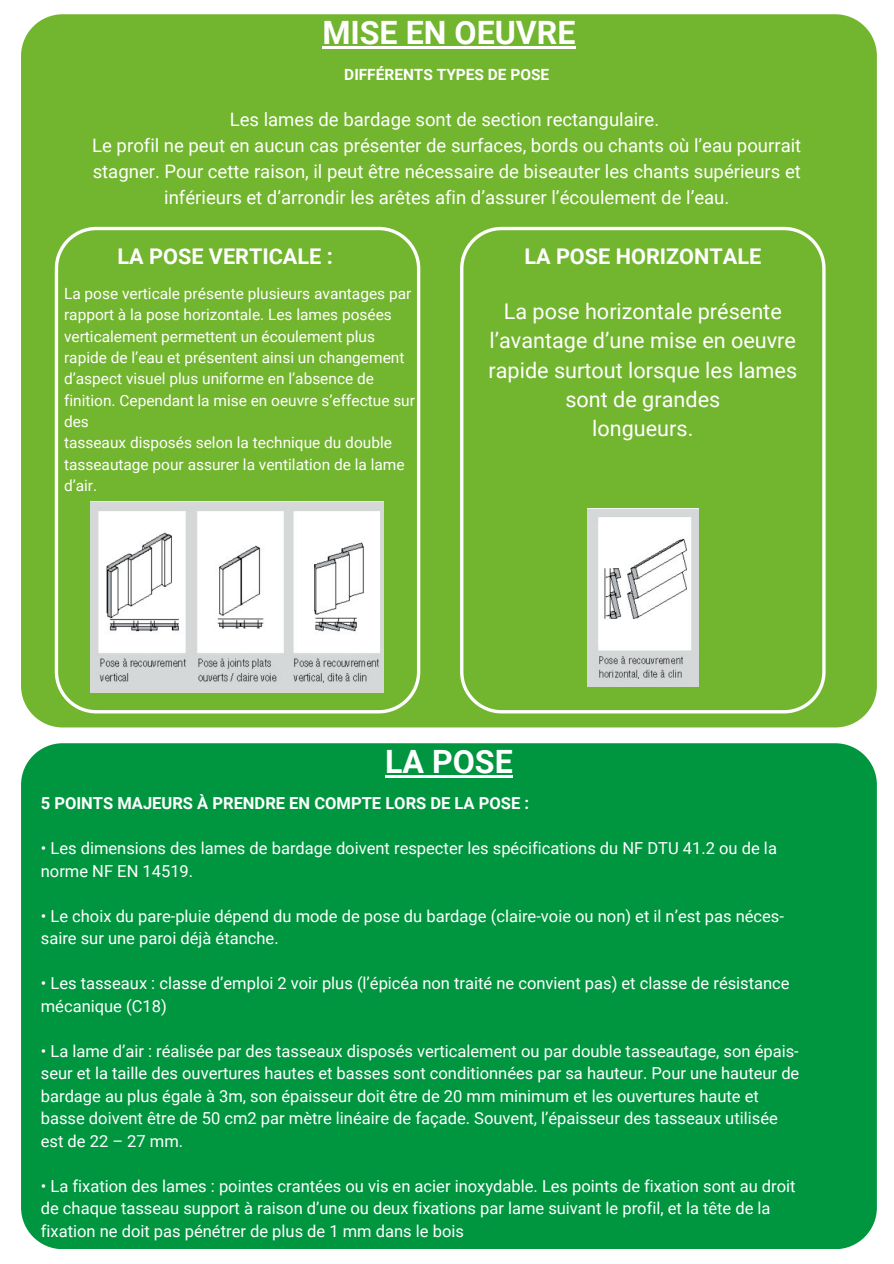
<style>
.page{position:relative;width:894px;height:1264px;background:#fff}
.page>*{position:absolute;margin:0;border:0;box-sizing:border-box;transform-origin:0 0}
.t1{font:700 32.1px "Roboto";color:#fff}
.t2{font:21.6px/29.2px "Roboto";color:#fff;text-align:center}
.t3{font:700 21.6px "Roboto";color:#fff}
.t4{font:18.6px/25.8px "Roboto";color:#fff;text-align:center}
.t5{font:16.5px "Roboto";color:#fff}
.t6{font:700 16.5px "Roboto";color:#fff}
.t7{font:15.45px/21.3px "Roboto";color:#fff}
.t8{font:700 15.45px "Roboto";color:#fff}
</style>
<div class="page">
<div style="left:21px;top:14px;width:855px;height:713px;background:#72b52e;border-radius:42px"></div>
<svg style="left:55px;top:227px;width:365px;height:486px"></svg>
<svg style="left:460px;top:227px;width:365px;height:486px"></svg>
<img style="left:91px;top:501px;width:293px;height:191px">
<img style="left:587px;top:508px;width:111px;height:178px">
<hr style="left:322px;top:46px;width:253px;height:2px;background:#fff">
<div style="left:21px;top:743px;width:855px;height:506px;background:#009640;border-radius:42px"></div>
<hr style="left:385px;top:775px;width:127px;height:2px;background:#fff">
<h5 class="t1" style="left:322px;top:14px;width:254px">MISE EN OEUVRE</h5>
<h4 class="t8" style="left:344px;top:66px;width:206px">DIFFÉRENTS TYPES DE POSE</h4>
<p class="t4" style="left:92px;top:107px;width:710px">Les lames de bardage sont de section rectangulaire.<br>Le profil ne peut en aucun cas présenter de surfaces, bords ou chants où l’eau pourrait stagner. Pour cette raison, il peut être nécessaire de biseauter les chants supérieurs et inférieurs et d’arrondir les arêtes afin d’assurer l’écoulement de l’eau.</p>
<p class="t3" style="left:117px;top:243px;width:217px">LA POSE VERTICALE :</p>
<p class="t3" style="left:524px;top:243px;width:238px">LA POSE HORIZONTALE</p>
<h2 class="t2" style="left:488px;top:297px;width:310px">La pose horizontale présente l’avantage d’une mise en oeuvre rapide surtout lorsque les lames sont de grandes<br>longueurs.</h2>
<p class="t7" style="left:64px;top:283px;width:352px">La pose verticale présente plusieurs avantages par rapport à la pose horizontale. Les lames posées verticalement permettent un écoulement plus rapide de l’eau et présentent ainsi un changement d’aspect visuel plus uniforme en l’absence de finition. Cependant la mise en oeuvre s’effectue sur des</p>
<p class="t7" style="left:64px;top:432px;width:342px">tasseaux disposés selon la technique du double tasseautage pour assurer la ventilation de la lame d’air.</p>
<p class="t1" style="left:385px;top:743px;width:129px">LA POSE</p>
<h2 class="t6" style="left:41px;top:793px;width:489px">5 POINTS MAJEURS À PRENDRE EN COMPTE LORS DE LA POSE :</h2>
<h3 class="t5" style="left:41px;top:838px;width:737px">• Les dimensions des lames de bardage doivent respecter les spécifications du NF DTU 41.2 ou de la</h3>
<p class="t5" style="left:41px;top:861px;width:154px">norme NF EN 14519.</p>
<h1 class="t5" style="left:41px;top:906px;width:744px">• Le choix du pare-pluie dépend du mode de pose du bardage (claire-voie ou non) et il n’est pas néces-</h1>
<h5 class="t5" style="left:41px;top:928px;width:239px">saire sur une paroi déjà étanche.</h5>
<p class="t5" style="left:41px;top:973px;width:750px">• Les tasseaux : classe d’emploi 2 voir plus (l’épicéa non traité ne convient pas) et classe de résistance</p>
<p class="t5" style="left:41px;top:996px;width:127px">mécanique (C18)</p>
<p class="t5" style="left:41px;top:1041px;width:759px">• La lame d’air : réalisée par des tasseaux disposés verticalement ou par double tasseautage, son épais-</p>
<p class="t5" style="left:41px;top:1063px;width:759px">seur et la taille des ouvertures hautes et basses sont conditionnées par sa hauteur. Pour une hauteur de</p>
<p class="t5" style="left:41px;top:1086px;width:719px">bardage au plus égale à 3m, son épaisseur doit être de 20 mm minimum et les ouvertures haute et</p>
<p class="t5" style="left:41px;top:1108px;width:738px">basse doivent être de 50 cm2 par mètre linéaire de façade. Souvent, l’épaisseur des tasseaux utilisée</p>
<p class="t5" style="left:41px;top:1131px;width:144px">est de 22 – 27 mm.</p>
<p class="t5" style="left:41px;top:1176px;width:756px">• La fixation des lames : pointes crantées ou vis en acier inoxydable. Les points de fixation sont au droit</p>
<p class="t5" style="left:41px;top:1198px;width:731px">de chaque tasseau support à raison d’une ou deux fixations par lame suivant le profil, et la tête de la</p>
<p class="t5" style="left:41px;top:1221px;width:424px">fixation ne doit pas pénétrer de plus de 1 mm dans le bois</p>
</div>
